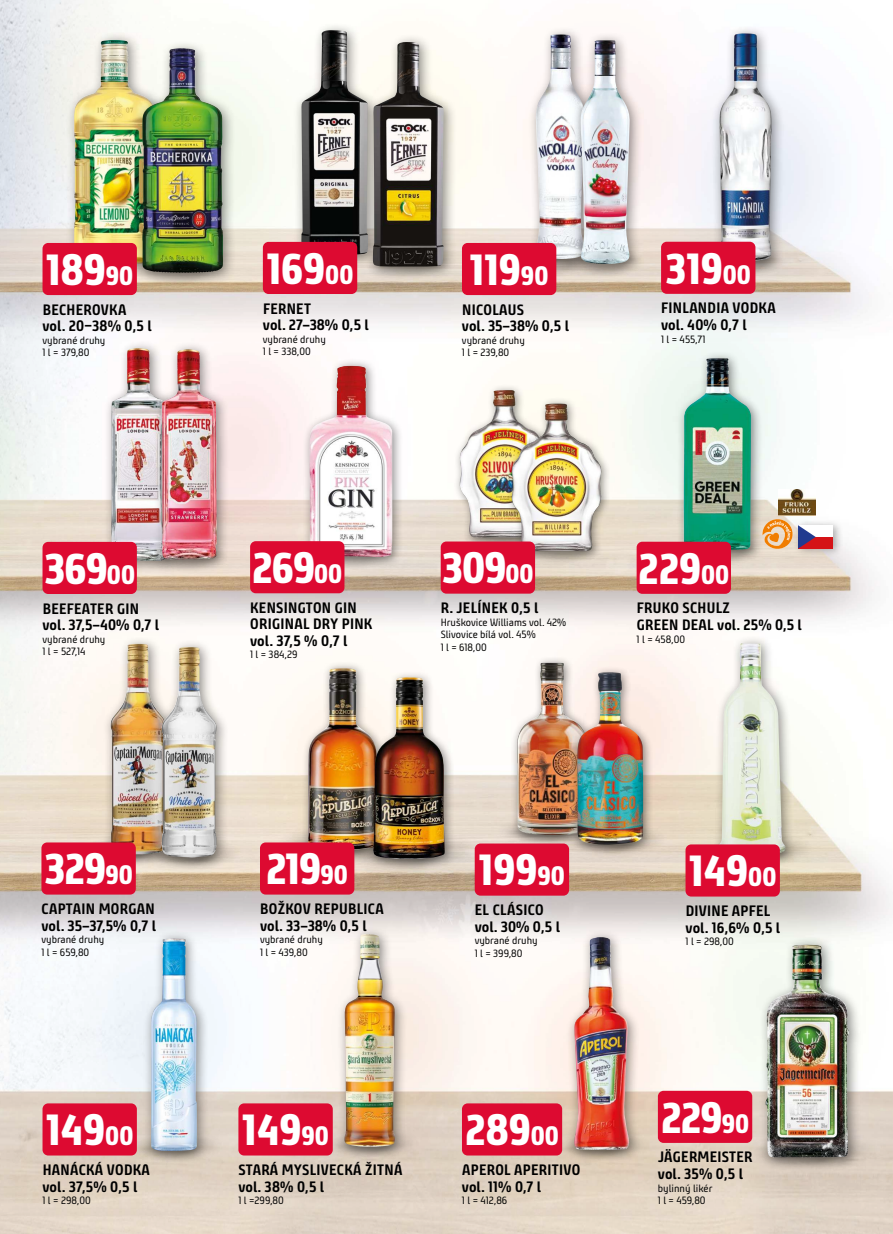
<style>
.page{position:relative;width:893px;height:1234px;background:#fff}
.page>*{position:absolute;margin:0;border:0;box-sizing:border-box;transform-origin:0 0}
.t1{font:800 43.35px "Bunday Clean";color:#fff}
.t2{font:700 15px/16.5px "Bunday Clean";letter-spacing:.02em;color:#000}
.t3{font:10.5px/12.6px "Bunday Clean";color:#000}
.s1{font-size:26.25px}
</style>
<div class="page">
<img style="left:0;top:0;width:893px;height:1233px">
<img style="left:286px;top:531px;width:118px;height:52px">
<img style="left:354px;top:808px;width:134px;height:77px">
<img style="left:263px;top:800px;width:174px;height:76px">
<img style="left:136px;top:822px;width:127px;height:56px">
<img style="left:569px;top:805px;width:123px;height:61px">
<img style="left:488px;top:795px;width:138px;height:60px">
<img style="left:700px;top:815px;width:139px;height:60px">
<img style="left:74px;top:818px;width:127px;height:56px">
<img style="left:120px;top:1114px;width:127px;height:56px">
<div style="left:316px;top:1111px;width:127px;height:56px;background:#decfc2"></div>
<img style="left:546px;top:1113px;width:128px;height:56px">
<img style="left:733px;top:1106px;width:160px;height:77px">
<img style="left:535px;top:561px;width:76px;height:17px">
<img style="left:439px;top:514px;width:118px;height:52px">
<img style="left:654px;top:527px;width:118px;height:52px">
<img style="left:137px;top:534px;width:99px;height:52px">
<img style="left:113px;top:286px;width:119px;height:13px">
<img style="left:356px;top:240px;width:104px;height:52px">
<img style="left:603px;top:239px;width:50px;height:52px">
<img style="left:485px;top:239px;width:118px;height:52px">
<img style="left:676px;top:239px;width:118px;height:52px">
<div style="left:711px;top:25px;width:74px;height:249px;background:#000;opacity:.45"></div>
<img style="left:719px;top:33px;width:53px;height:228px">
<div style="left:527px;top:26px;width:71px;height:247px;background:#000;opacity:.45"></div>
<img style="left:535px;top:35px;width:37px;height:224px">
<div style="left:293px;top:22px;width:88px;height:246px;background:#000;opacity:.45"></div>
<img style="left:301px;top:30px;width:67px;height:225px">
<div style="left:364px;top:34px;width:93px;height:246px;background:#000;opacity:.45"></div>
<img style="left:373px;top:42px;width:71px;height:224px">
<div style="left:572px;top:32px;width:71px;height:245px;background:#000;opacity:.45"></div>
<img style="left:581px;top:40px;width:49px;height:224px">
<div style="left:676px;top:351px;width:87px;height:210px;background:#000;opacity:.45"></div>
<img style="left:683px;top:358px;width:68px;height:192px">
<div style="left:103px;top:635px;width:75px;height:232px;background:#000;opacity:.45"></div>
<img style="left:110px;top:643px;width:44px;height:211px">
<div style="left:154px;top:638px;width:75px;height:231px;background:#000;opacity:.45"></div>
<img style="left:161px;top:646px;width:56px;height:211px">
<div style="left:758px;top:936px;width:104px;height:234px;background:#000;opacity:.45"></div>
<img style="left:765px;top:944px;width:85px;height:213px">
<div style="left:566px;top:928px;width:76px;height:234px;background:#000;opacity:.45"></div>
<img style="left:574px;top:936px;width:56px;height:213px">
<div style="left:143px;top:929px;width:67px;height:234px;background:#000;opacity:.45"></div>
<img style="left:151px;top:938px;width:46px;height:212px">
<div style="left:336px;top:925px;width:72px;height:234px;background:#000;opacity:.45"></div>
<img style="left:344px;top:933px;width:51px;height:213px">
<div style="left:103px;top:340px;width:76px;height:234px;background:#000;opacity:.45"></div>
<img style="left:111px;top:348px;width:43px;height:213px">
<div style="left:154px;top:341px;width:76px;height:231px;background:#000;opacity:.45"></div>
<img style="left:162px;top:349px;width:55px;height:210px">
<div style="left:302px;top:358px;width:102px;height:210px;background:#000;opacity:.45"></div>
<img style="left:309px;top:365px;width:83px;height:192px">
<div style="left:510px;top:655px;width:87px;height:190px;background:#000;opacity:.45"></div>
<img style="left:517px;top:662px;width:70px;height:172px">
<div style="left:301px;top:661px;width:88px;height:199px;background:#000;opacity:.45"></div>
<img style="left:307px;top:668px;width:72px;height:181px">
<div style="left:367px;top:670px;width:89px;height:199px;background:#000;opacity:.45"></div>
<img style="left:373px;top:677px;width:72px;height:181px">
<div style="left:570px;top:665px;width:84px;height:189px;background:#000;opacity:.45"></div>
<img style="left:577px;top:672px;width:66px;height:173px">
<div style="left:711px;top:635px;width:87px;height:233px;background:#000;opacity:.45"></div>
<img style="left:718px;top:642px;width:68px;height:213px">
<div style="left:65px;top:32px;width:104px;height:246px;background:#000;opacity:.45"></div>
<img style="left:74px;top:40px;width:60px;height:203px">
<div style="left:134px;top:40px;width:103px;height:246px;background:#000;opacity:.45"></div>
<img style="left:142px;top:48px;width:63px;height:225px">
<div style="left:453px;top:384px;width:106px;height:164px;background:#000;opacity:.45"></div>
<img style="left:459px;top:390px;width:90px;height:147px">
<div style="left:505px;top:397px;width:106px;height:164px;background:#000;opacity:.45"></div>
<img style="left:511px;top:403px;width:91px;height:148px">
<div style="left:685px;top:844px;width:95px;height:52px;background:#dd0a31;border-radius:6px"></div>
<div style="left:658px;top:1090px;width:94px;height:52px;background:#dd0a31;border-radius:6px"></div>
<div style="left:441px;top:541px;width:94px;height:52px;background:#dd0a31;border-radius:6px"></div>
<div style="left:475px;top:843px;width:94px;height:52px;background:#dd0a31;border-radius:6px"></div>
<div style="left:250px;top:541px;width:94px;height:52px;background:#dd0a31;border-radius:6px"></div>
<div style="left:43px;top:541px;width:94px;height:53px;background:#dd0a31;border-radius:6px"></div>
<div style="left:41px;top:842px;width:95px;height:52px;background:#dd0a31;border-radius:6px"></div>
<div style="left:43px;top:1103px;width:94px;height:52px;background:#dd0a31;border-radius:6px"></div>
<div style="left:637px;top:541px;width:94px;height:52px;background:#dd0a31;border-radius:6px"></div>
<div style="left:794px;top:518px;width:49px;height:39px;background:#000;opacity:.3"></div>
<div style="left:798px;top:525px;width:35px;height:12px;background:#fff"></div>
<div style="left:798px;top:537px;width:35px;height:11px;background:#d51317"></div>
<svg style="left:762px;top:518px;width:54px;height:32px"></svg>
<img style="left:779px;top:489px;width:36px;height:26px">
<div style="left:661px;top:242px;width:94px;height:52px;background:#dd0a31;border-radius:6px"></div>
<div style="left:263px;top:242px;width:94px;height:52px;background:#dd0a31;border-radius:6px"></div>
<div style="left:43px;top:243px;width:94px;height:52px;background:#dd0a31;border-radius:6px"></div>
<div style="left:462px;top:1103px;width:100px;height:52px;background:#dd0a31;border-radius:6px"></div>
<div style="left:462px;top:243px;width:94px;height:52px;background:#dd0a31;border-radius:6px"></div>
<div style="left:260px;top:842px;width:94px;height:52px;background:#dd0a31;border-radius:6px"></div>
<div style="left:238px;top:1103px;width:95px;height:52px;background:#dd0a31;border-radius:6px"></div>
<h1 class="t1" style="left:46px;top:244px;width:88px">189<span class="s1">90</span></h1>
<p class="t2" style="left:43px;top:300px;width:111px">BECHEROVKA vol. 20–38% 0,5 l</p>
<p class="t3" style="left:43px;top:334px;width:64px">vybrané druhy<br>1 l = 379,80</p>
<h1 class="t1" style="left:45px;top:543px;width:92px">369<span class="s1">00</span></h1>
<p class="t2" style="left:43px;top:599px;width:118px">BEEFEATER GIN vol. 37,5–40% 0,7 l</p>
<p class="t3" style="left:43px;top:632px;width:64px">vybrané druhy<br>1 l = 527,14</p>
<h1 class="t1" style="left:45px;top:843px;width:90px">329<span class="s1">90</span></h1>
<p class="t2" style="left:41px;top:899px;width:116px">CAPTAIN MORGAN vol. 35–37,5% 0,7 l</p>
<p class="t3" style="left:41px;top:933px;width:64px">vybrané druhy<br>1 l = 659,80</p>
<h1 class="t1" style="left:46px;top:1104px;width:89px">149<span class="s1">00</span></h1>
<p class="t2" style="left:43px;top:1160px;width:109px">HANÁCKÁ VODKA vol. 37,5% 0,5 l</p>
<p class="t3" style="left:43px;top:1193px;width:50px">1 l = 298,00</p>
<h1 class="t1" style="left:267px;top:243px;width:88px">169<span class="s1">00</span></h1>
<p class="t2" style="left:263px;top:299px;width:108px">FERNET<br>vol. 27–38% 0,5 l</p>
<p class="t3" style="left:263px;top:333px;width:64px">vybrané druhy<br>1 l = 338,00</p>
<h1 class="t1" style="left:470px;top:244px;width:80px">119<span class="s1">90</span></h1>
<p class="t2" style="left:462px;top:300px;width:109px">NICOLAUS<br>vol. 35–38% 0,5 l</p>
<p class="t3" style="left:462px;top:334px;width:64px">vybrané druhy<br>1 l = 239,80</p>
<h1 class="t1" style="left:665px;top:243px;width:87px">319<span class="s1">00</span></h1>
<p class="t2" style="left:661px;top:299px;width:116px">FINLANDIA VODKA vol. 40% 0,7 l</p>
<p class="t3" style="left:661px;top:332px;width:46px">1 l = 455,71</p>
<h1 class="t1" style="left:252px;top:542px;width:92px">269<span class="s1">00</span></h1>
<p class="t2" style="left:250px;top:598px;width:124px">KENSINGTON GIN<br>ORIGINAL DRY PINK vol. 37,5 % 0,7 l</p>
<p class="t3" style="left:250px;top:648px;width:49px">1 l = 384,29</p>
<h1 class="t1" style="left:442px;top:543px;width:93px">309<span class="s1">00</span></h1>
<p class="t2" style="left:441px;top:599px;width:99px">R. JELÍNEK 0,5 l</p>
<p class="t3" style="left:441px;top:615px;width:127px">Hruškovice Williams vol. 42%<br>Slivovice bílá vol. 45%<br>1 l = 618,00</p>
<h1 class="t1" style="left:638px;top:543px;width:93px">229<span class="s1">00</span></h1>
<p class="t2" style="left:637px;top:599px;width:167px">FRUKO SCHULZ<br>GREEN DEAL vol. 25% 0,5 l</p>
<p class="t3" style="left:637px;top:632px;width:50px">1 l = 458,00</p>
<h1 class="t1" style="left:266px;top:843px;width:83px">219<span class="s1">90</span></h1>
<p class="t2" style="left:260px;top:900px;width:125px">BOŽKOV REPUBLICA vol. 33–38% 0,5 l</p>
<p class="t3" style="left:260px;top:933px;width:64px">vybrané druhy<br>1 l = 439,80</p>
<h1 class="t1" style="left:479px;top:844px;width:87px">199<span class="s1">90</span></h1>
<p class="t2" style="left:475px;top:901px;width:87px">EL CLÁSICO vol. 30% 0,5 l</p>
<p class="t3" style="left:475px;top:934px;width:64px">vybrané druhy<br>1 l = 399,80</p>
<h1 class="t1" style="left:242px;top:1104px;width:88px">149<span class="s1">90</span></h1>
<p class="t2" style="left:238px;top:1161px;width:165px">STARÁ MYSLIVECKÁ ŽITNÁ vol. 38% 0,5 l</p>
<p class="t3" style="left:238px;top:1193px;width:47px">1 l =299,80</p>
<h1 class="t1" style="left:465px;top:1104px;width:95px">289<span class="s1">00</span></h1>
<p class="t2" style="left:462px;top:1160px;width:120px">APEROL APERITIVO vol. 11% 0,7 l</p>
<p class="t3" style="left:462px;top:1193px;width:47px">1 l = 412,86</p>
<h1 class="t1" style="left:689px;top:845px;width:89px">149<span class="s1">00</span></h1>
<p class="t2" style="left:685px;top:901px;width:96px">DIVINE APFEL vol. 16,6% 0,5 l</p>
<p class="t3" style="left:685px;top:935px;width:50px">1 l = 298,00</p>
<h1 class="t1" style="left:661px;top:1091px;width:89px">229<span class="s1">90</span></h1>
<p class="t2" style="left:658px;top:1148px;width:96px">JÄGERMEISTER vol. 35% 0,5 l</p>
<p class="t3" style="left:658px;top:1181px;width:56px">bylinný likér<br>1 l = 459,80</p>
</div>
